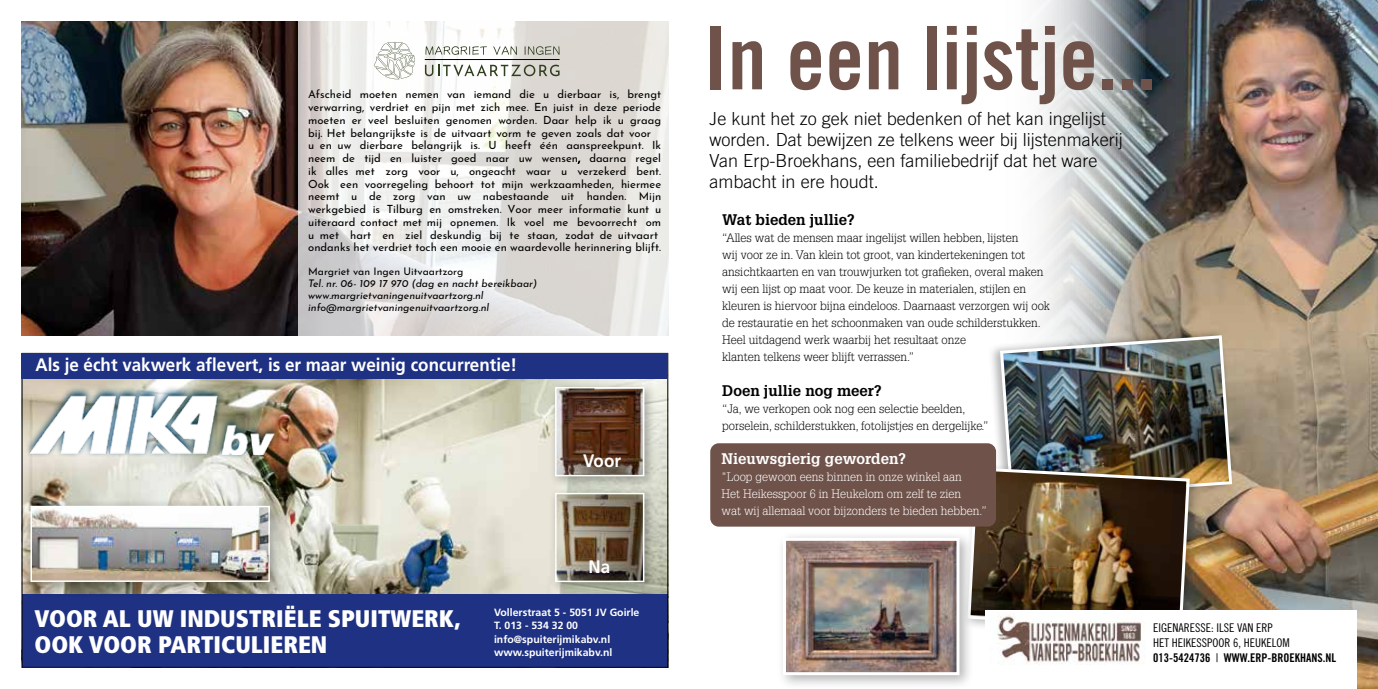
<style>
.page{position:relative;width:1378px;height:689px;background:#fff}
.page>*{position:absolute;margin:0;border:0;box-sizing:border-box;transform-origin:0 0}
.t1{font:87.75px "Trade Gothic LT Std Bd Cn 20";color:#6f5249}
.t2{font:900 condensed 24px/25.5px "Frutiger LT";color:#fff}
.t3{font:700 18.15px "Frutiger LT";color:#fff;scale:.94 1}
.t4{font:300 18px/21px "Trade Gothic LT Std";color:#000}
.t5{font:700 15px "Glypha LT Std";color:#000}
.t6{font:700 15px "Glypha LT Std";color:#fff}
.t7{font:300 12px/17px "Glypha LT Std";color:#000}
.t8{font:300 12px/17px "Glypha LT Std";color:#fff}
.t9{font:12px/15px "Trade Gothic LT Std Cn 18";color:#000}
.t10{font:12px "Trade Gothic LT Std Bd Cn 20";color:#000}
.t11{font:11.25px/12.8px "Josefin Sans";color:#000}
.t12{font:italic 10.5px/12px "Josefin Sans";color:#000}
.t13{font:700 10.5px/13.5px "Frutiger CE";color:#fff}
.t14{font:10.5px "Josefin Sans";color:#000}
.s1{font-style:inherit}
.s2{font-family:"Trade Gothic LT Std Cn 18"}
</style>
<div class="page">
<img style="left:24px;top:378px;width:642px;height:216px">
<div style="left:22px;top:594px;width:645px;height:73px;background:#1e3182"></div>
<svg style="left:24px;top:455px;width:257px;height:5px"></svg>
<img style="left:24px;top:379px;width:282px;height:76px">
<div style="left:549px;top:381px;width:107px;height:107px;background:#000;opacity:.3"></div>
<img style="left:558px;top:390px;width:83px;height:83px">
<div style="left:555px;top:387px;width:89px;height:89px;border:2px solid #fff"></div>
<div style="left:549px;top:487px;width:107px;height:107px;background:#000;opacity:.3"></div>
<img style="left:558px;top:496px;width:83px;height:83px">
<div style="left:555px;top:493px;width:89px;height:89px;border:2px solid #fff"></div>
<div style="left:22px;top:353px;width:646px;height:25px;background:#1e3182"></div>
<div style="left:23px;top:498px;width:262px;height:99px;background:#000;opacity:.3"></div>
<img style="left:33px;top:509px;width:234px;height:70px">
<div style="left:30px;top:506px;width:240px;height:76px;border:2px solid #fff"></div>
<img style="left:22px;top:21px;width:276px;height:315px">
<svg style="left:298px;top:21px;width:370px;height:315px"></svg>
<svg style="left:373px;top:42px;width:43px;height:37px"></svg>
<svg style="left:425px;top:46px;width:62px;height:9px"></svg>
<svg style="left:493px;top:46px;width:24px;height:9px"></svg>
<svg style="left:525px;top:46px;width:34px;height:9px"></svg>
<hr style="left:425px;top:59px;width:134px;height:1px;background:#000">
<svg style="left:425px;top:64px;width:134px;height:13px"></svg>
<img style="left:1039px;top:0;width:339px;height:689px">
<div style="left:988px;top:328px;width:247px;height:179px;background:#000;opacity:.3"></div>
<img style="left:998px;top:334px;width:235px;height:167px">
<div style="left:962px;top:462px;width:239px;height:179px;background:#000;opacity:.3"></div>
<img style="left:966px;top:466px;width:225px;height:165px">
<div style="left:985px;top:610px;width:371px;height:79px;background:#fff"></div>
<div style="left:710px;top:443px;width:286px;height:84px;background:#6f5249;border-radius:9px"></div>
<div style="left:776px;top:531px;width:198px;height:158px;background:#000;opacity:.3"></div>
<img style="left:787px;top:542px;width:168px;height:129px">
<div style="left:783px;top:538px;width:176px;height:137px;border:3px solid #fff"></div>
<img style="left:990px;top:596px;width:163px;height:69px">
<p class="t11" style="left:308px;top:87px;width:355px">Afscheid moeten nemen van iemand die u dierbaar is, brengt verwarring, verdriet en pijn met zich mee. En juist in deze periode moeten er veel besluiten genomen worden. Daar help ik u graag bij. Het belangrijkste is de uitvaart vorm te geven zoals dat voor<br>u en uw dierbare belangrijk is. U heeft één aanspreekpunt. Ik neem de tijd en luister goed naar uw wensen<span class="s1">,</span> daarna regel ik alles met zorg voor u, ongeacht waar u verzekerd bent.<br>Ook een voorregeling behoort tot mijn werkzaamheden, hiermee neemt u de zorg van uw nabestaande uit handen. Mijn werkgebied is Tilburg en omstreken<span class="s1">. V</span>oor meer informatie kunt u uiteraard contact met mij opnemen. Ik voel me bevoorrecht om u met hart en ziel deskundig bij te staan<span class="s1">,</span> zodat de uitvaart ondanks het verdriet toch een mooie en waardevolle herinnering blijft.</p>
<p class="t14" style="left:308px;top:263px;width:157px">Margriet van Ingen Uitvaartzorg</p>
<p class="t12" style="left:308px;top:277px;width:230px">Tel. nr. 06- 109 17 970 (dag en nacht bereikbaar) www.margrietvaningenuitvaartzorg.nl info@margrietvaningenuitvaartzorg.nl</p>
<h3 class="t3" style="left:35px;top:354px;width:514px">Als je écht vakwerk aflevert, is er maar weinig concurrentie!</h3>
<h3 class="t3" style="left:583px;top:450px;width:42px">Voor</h3>
<h3 class="t3" style="left:588px;top:556px;width:25px">Na</h3>
<h2 class="t2" style="left:34px;top:606px;width:427px">VOOR AL UW INDUSTRIËLE SPUITWERK,<br>OOK VOOR PARTICULIEREN</h2>
<p class="t13" style="left:494px;top:605px;width:147px">Vollerstraat 5 - 5051 JV Goirle<br>T. 013 - 534 32 00 info@spuiterijmikabv.nl www.spuiterijmikabv.nl</p>
<h1 class="t1" style="left:703px;top:5px;width:455px">In een lijstje...</h1>
<h3 class="t4" style="left:709px;top:107px;width:415px">Je kunt het zo gek niet bedenken of het kan ingelijst worden. Dat bewijzen ze telkens weer bij lijstenmakerij Van Erp-Broekhans, een familiebedrijf dat het ware ambacht in ere houdt.</h3>
<h3 class="t5" style="left:722px;top:211px;width:134px">Wat bieden jullie?</h3>
<p class="t7" style="left:722px;top:230px;width:329px">“Alles wat de mensen maar ingelijst willen hebben, lijsten<br>wij voor ze in. Van klein tot groot, van kindertekeningen tot ansichtkaarten en van trouwjurken tot grafieken, overal maken wij een lijst op maat voor. De keuze in materialen, stijlen en kleuren is hiervoor bijna eindeloos. Daarnaast verzorgen wij ook de restauratie en het schoonmaken van oude schilderstukken.<br>Heel uitdagend werk waarbij het resultaat onze<br>klanten telkens weer blijft verrassen.”</p>
<h3 class="t5" style="left:722px;top:381px;width:161px">Doen jullie nog meer?</h3>
<p class="t7" style="left:722px;top:400px;width:268px">“Ja, we verkopen ook nog een selectie beelden, porselein, schilderstukken, fotolijstjes en dergelijke.”</p>
<h3 class="t6" style="left:721px;top:449px;width:186px">Nieuwsgierig geworden?</h3>
<p class="t8" style="left:721px;top:468px;width:267px">"Loop gewoon eens binnen in onze winkel aan<br>Het Heikesspoor 6 in Heukelom om zelf te zien<br>wat wij allemaal voor bijzonders te bieden hebben.”</p>
<p class="t9" style="left:1153px;top:620px;width:138px">EIGENARESSE: ILSE VAN ERP<br>HET HEIKESSPOOR 6, HEUKELOM</p>
<p class="t10" style="left:1153px;top:651px;width:185px">013-5424736 <span class="s2">|</span> WWW.ERP-BROEKHANS.NL</p>
</div>
